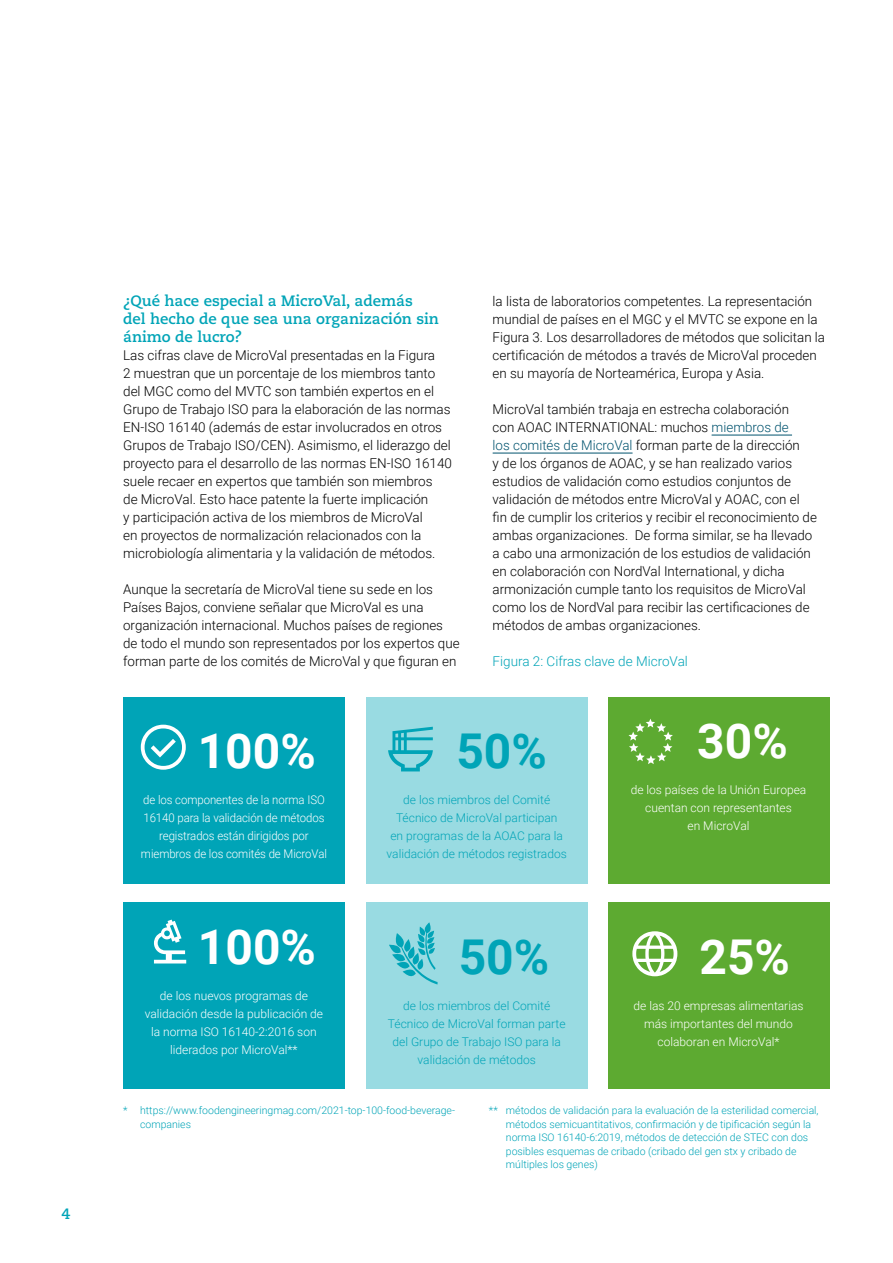
<style>
.page{position:relative;width:893px;height:1263px;background:#fff}
.page>*{position:absolute;margin:0;border:0;box-sizing:border-box;transform-origin:0 0}
.Bodytekst_M{font:700 48px "Roboto";color:#fff}
.Bodytekst_M-2{font:700 48px "Roboto";color:#00a4b7}
.Subkop_2_M{font:700 15px/18px "Caecilia LT Std";color:#00a4b7}
.Bodytekst_M-3{font:300 13.5px/18px "Roboto";color:#000}
.Bodytekst_M-4{font:300 13.5px "Roboto";color:#00a4b7}
.Bodytekst_M-5{font:300 12px/18px "Roboto";color:#fff;text-align:center}
.Bodytekst_M-6{font:300 12px/18px "Roboto";color:#00a4b7;text-align:center}
.Bodytekst_M-7{font:300 12px/18px "Roboto";color:#fff;text-align:center;scale:.95 1}
.Bodytekst_M-8{font:300 10.5px/13.5px "Roboto";color:#00a4b7}
.s1{color:#00536e}
</style>
<div class="page">
<hr style="left:712px;top:435px;width:80px;height:1px;background:#00536e">
<hr style="left:493px;top:453px;width:140px;height:1px;background:#00536e">
<div style="left:123px;top:902px;width:222px;height:187px;background:#00a4b7"></div>
<div style="left:366px;top:902px;width:221px;height:187px;background:#99dbe2"></div>
<div style="left:608px;top:902px;width:221px;height:187px;background:#5daa31"></div>
<div style="left:123px;top:697px;width:222px;height:186px;background:#00a4b7"></div>
<div style="left:366px;top:697px;width:221px;height:186px;background:#99dbe2"></div>
<div style="left:608px;top:697px;width:221px;height:186px;background:#5daa31"></div>
<svg style="left:628px;top:719px;width:45px;height:45px"></svg>
<svg style="left:632px;top:931px;width:45px;height:45px"></svg>
<svg style="left:154px;top:919px;width:32px;height:44px"></svg>
<svg style="left:141px;top:725px;width:45px;height:45px"></svg>
<svg style="left:389px;top:922px;width:49px;height:62px"></svg>
<svg style="left:388px;top:727px;width:45px;height:44px"></svg>
<p class="Subkop_2_M" style="left:62px;top:1205px;width:10px">4</p>
<p class="Subkop_2_M" style="left:123px;top:292px;width:317px">¿Qué hace especial a MicroVal, además del hecho de que sea una organización sin ánimo de lucro?</p>
<p class="Bodytekst_M-3" style="left:123px;top:346px;width:330px">Las cifras clave de MicroVal presentadas en la Figura<br>2 muestran que un porcentaje de los miembros tanto del MGC como del MVTC son también expertos en el Grupo de Trabajo ISO para la elaboración de las normas EN-ISO 16140 (además de estar involucrados en otros Grupos de Trabajo ISO/CEN). Asimismo, el liderazgo del proyecto para el desarrollo de las normas EN-ISO 16140 suele recaer en expertos que también son miembros<br>de MicroVal. Esto hace patente la fuerte implicación<br>y participación activa de los miembros de MicroVal<br>en proyectos de normalización relacionados con la microbiología alimentaria y la validación de métodos.</p>
<p class="Bodytekst_M-3" style="left:123px;top:580px;width:338px">Aunque la secretaría de MicroVal tiene su sede en los Países Bajos, conviene señalar que MicroVal es una organización internacional. Muchos países de regiones de todo el mundo son representados por los expertos que forman parte de los comités de MicroVal y que figuran en</p>
<p class="Bodytekst_M-3" style="left:493px;top:292px;width:334px">la lista de laboratorios competentes. La representación mundial de países en el MGC y el MVTC se expone en la Figura 3. Los desarrolladores de métodos que solicitan la certificación de métodos a través de MicroVal proceden en su mayoría de Norteamérica, Europa y Asia.</p>
<p class="Bodytekst_M-3" style="left:493px;top:400px;width:326px">MicroVal también trabaja en estrecha colaboración<br>con AOAC INTERNATIONAL: muchos <span class="s1">miembros de<br>los comités de MicroVal</span> forman parte de la dirección<br>y de los órganos de AOAC, y se han realizado varios estudios de validación como estudios conjuntos de validación de métodos entre MicroVal y AOAC, con el fin de cumplir los criterios y recibir el reconocimiento de ambas organizaciones. De forma similar, se ha llevado a cabo una armonización de los estudios de validación en colaboración con NordVal International, y dicha armonización cumple tanto los requisitos de MicroVal como los de NordVal para recibir las certificaciones de métodos de ambas organizaciones.</p>
<p class="Bodytekst_M-4" style="left:493px;top:652px;width:197px">Figura 2: Cifras clave de MicroVal</p>
<p class="Bodytekst_M" style="left:198px;top:718px;width:120px">100%</p>
<p class="Bodytekst_M-7" style="left:141px;top:791px;width:197px">de los componentes de la norma ISO 16140 para la validación de métodos registrados están dirigidos por miembros de los comités de MicroVal</p>
<p class="Bodytekst_M" style="left:198px;top:913px;width:120px">100%</p>
<p class="Bodytekst_M-5" style="left:145px;top:986px;width:180px">de los nuevos programas de validación desde la publicación de la norma ISO 16140-2:2016 son liderados por MicroVal**</p>
<p class="Bodytekst_M-2" style="left:456px;top:718px;width:92px">50%</p>
<p class="Bodytekst_M-6" style="left:387px;top:791px;width:182px">de los miembros del Comité<br>Técnico de MicroVal participan<br>en programas de la AOAC para la validación de métodos registrados</p>
<p class="Bodytekst_M-2" style="left:459px;top:923px;width:92px">50%</p>
<p class="Bodytekst_M-6" style="left:388px;top:996px;width:179px">de los miembros del Comité<br>Técnico de MicroVal forman parte del Grupo de Trabajo ISO para la validación de métodos</p>
<p class="Bodytekst_M" style="left:697px;top:708px;width:92px">30%</p>
<p class="Bodytekst_M-5" style="left:631px;top:781px;width:177px">de los países de la Unión Europea cuentan con representantes<br>en MicroVal</p>
<p class="Bodytekst_M" style="left:699px;top:923px;width:92px">25%</p>
<p class="Bodytekst_M-5" style="left:633px;top:996px;width:171px">de las 20 empresas alimentarias más importantes del mundo colaboran en MicroVal*</p>
<p class="Bodytekst_M-8" style="left:140px;top:1103px;width:316px;text-indent:-17px">* https://www.foodengineeringmag.com/2021-top-100-food-beverage&shy;companies</p>
<p class="Bodytekst_M-8" style="left:506px;top:1103px;width:314px;text-indent:-17px">** métodos de validación para la evaluación de la esterilidad comercial, métodos semicuantitativos, confirmación y de tipificación según la norma ISO 16140-6:2019, métodos de detección de STEC con dos posibles esquemas de cribado (cribado del gen stx y cribado de múltiples los genes)</p>
</div>
